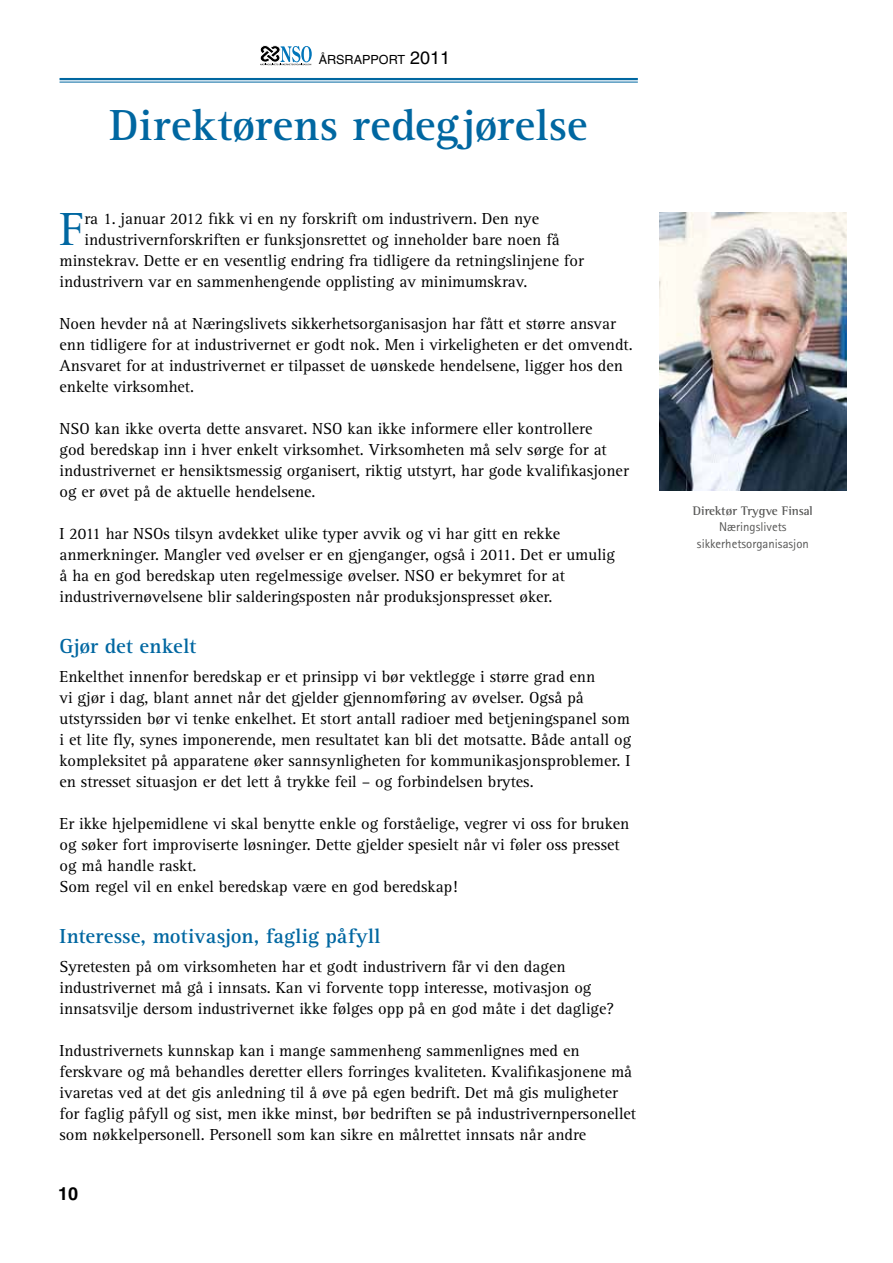
<style>
.page{position:relative;width:893px;height:1263px;background:#fff}
.page>*{position:absolute;margin:0;border:0;box-sizing:border-box;transform-origin:0 0}
.t1{font:48px "Rotis Serif";color:#0067a1}
.t2{font:700 45px "Rotis Serif";letter-spacing:.005em;color:#0067a1}
.t3{font:700 21px "Rotis Serif";letter-spacing:.005em;color:#0067a1}
.t4{font:700 18px "Helvetica";color:#000}
.t5{font:16.5px/21px "Rotis Serif";color:#000}
.t6{font:12.75px/16.5px "Rotis Sans Serif Std";color:#575756;text-align:center}
.t7{font:700 12.75px "Rotis Semi Serif";color:#575756}
.t8{font:12.6px "Helvetica";color:#000}
.s1{font-size:18px}
</style>
<div class="page">
<hr style="left:60px;top:78px;width:578px;height:2px;background:#0067a1">
<hr style="left:60px;top:82px;width:578px;height:1px;background:#0067a1">
<svg style="left:260px;top:45px;width:52px;height:20px"></svg>
<img style="left:659px;top:213px;width:188px;height:277px">
<p class="t8" style="left:319px;top:52px;width:133px">ÅRSRAPPORT <span class="s1">2011</span></p>
<h2 class="t2" style="left:109px;top:99px;width:480px">Direktørens redegjørelse</h2>
<h1 class="t1" style="left:60px;top:202px;width:26px">F</h1>
<p class="t5" style="left:84px;top:209px;width:456px">ra 1. januar 2012 fikk vi en ny forskrift om industrivern. Den nye</p>
<p class="t5" style="left:84px;top:230px;width:477px">industrivernforskriften er funksjonsrettet og inneholder bare noen få</p>
<p class="t5" style="left:60px;top:251px;width:526px">minstekrav. Dette er en vesentlig endring fra tidligere da retningslinjene for</p>
<p class="t5" style="left:60px;top:272px;width:469px">industrivern var en sammenhengende opplisting av minimumskrav.</p>
<p class="t5" style="left:60px;top:314px;width:575px">Noen hevder nå at Næringslivets sikkerhetsorganisasjon har fått et større ansvar enn tidligere for at industrivernet er godt nok. Men i virkeligheten er det omvendt.<br>Ansvaret for at industrivernet er tilpasset de uønskede hendelsene, ligger hos den enkelte virksomhet.</p>
<p class="t5" style="left:60px;top:419px;width:571px">NSO kan ikke overta dette ansvaret. NSO kan ikke informere eller kontrollere<br>god beredskap inn i hver enkelt virksomhet. Virksomheten må selv sørge for at industrivernet er hensiktsmessig organisert, riktig utstyrt, har gode kvalifikasjoner og er øvet på de aktuelle hendelsene.</p>
<p class="t5" style="left:60px;top:524px;width:557px">I 2011 har NSOs tilsyn avdekket ulike typer avvik og vi har gitt en rekke anmerkninger. Mangler ved øvelser er en gjenganger, også i 2011. Det er umulig å ha en god beredskap uten regelmessige øvelser. NSO er bekymret for at industrivernøvelsene blir salderingsposten når produksjonspresset øker.</p>
<p class="t3" style="left:60px;top:633px;width:138px">Gjør det enkelt</p>
<p class="t5" style="left:60px;top:667px;width:573px">Enkelthet innenfor beredskap er et prinsipp vi bør vektlegge i større grad enn<br>vi gjør i dag, blant annet når det gjelder gjennomføring av øvelser. Også på utstyrssiden bør vi tenke enkelhet. Et stort antall radioer med betjeningspanel som i et lite fly, synes imponerende, men resultatet kan bli det motsatte. Både antall og kompleksitet på apparatene øker sannsynligheten for kommunikasjonsproblemer. I en stresset situasjon er det lett å trykke feil – og forbindelsen brytes.</p>
<p class="t5" style="left:60px;top:814px;width:571px">Er ikke hjelpemidlene vi skal benytte enkle og forståelige, vegrer vi oss for bruken og søker fort improviserte løsninger. Dette gjelder spesielt når vi føler oss presset og må handle raskt.<br>Som regel vil en enkel beredskap være en god beredskap!</p>
<p class="t3" style="left:60px;top:923px;width:322px">Interesse, motivasjon, faglig påfyll</p>
<p class="t5" style="left:60px;top:957px;width:556px">Syretesten på om virksomheten har et godt industrivern får vi den dagen industrivernet må gå i innsats. Kan vi forvente topp interesse, motivasjon og innsatsvilje dersom industrivernet ikke følges opp på en god måte i det daglige?</p>
<p class="t5" style="left:60px;top:1041px;width:578px">Industrivernets kunnskap kan i mange sammenheng sammenlignes med en ferskvare og må behandles deretter ellers forringes kvaliteten. Kvalifikasjonene må ivaretas ved at det gis anledning til å øve på egen bedrift. Det må gis muligheter for faglig påfyll og sist, men ikke minst, bør bedriften se på industrivernpersonellet som nøkkelpersonell. Personell som kan sikre en målrettet innsats når andre</p>
<p class="t4" style="left:58px;top:1183px;width:22px">10</p>
<p class="t7" style="left:693px;top:503px;width:121px">Direktør Trygve Finsal</p>
<p class="t6" style="left:697px;top:519px;width:113px">Næringslivets sikkerhetsorganisasjon</p>
</div>
